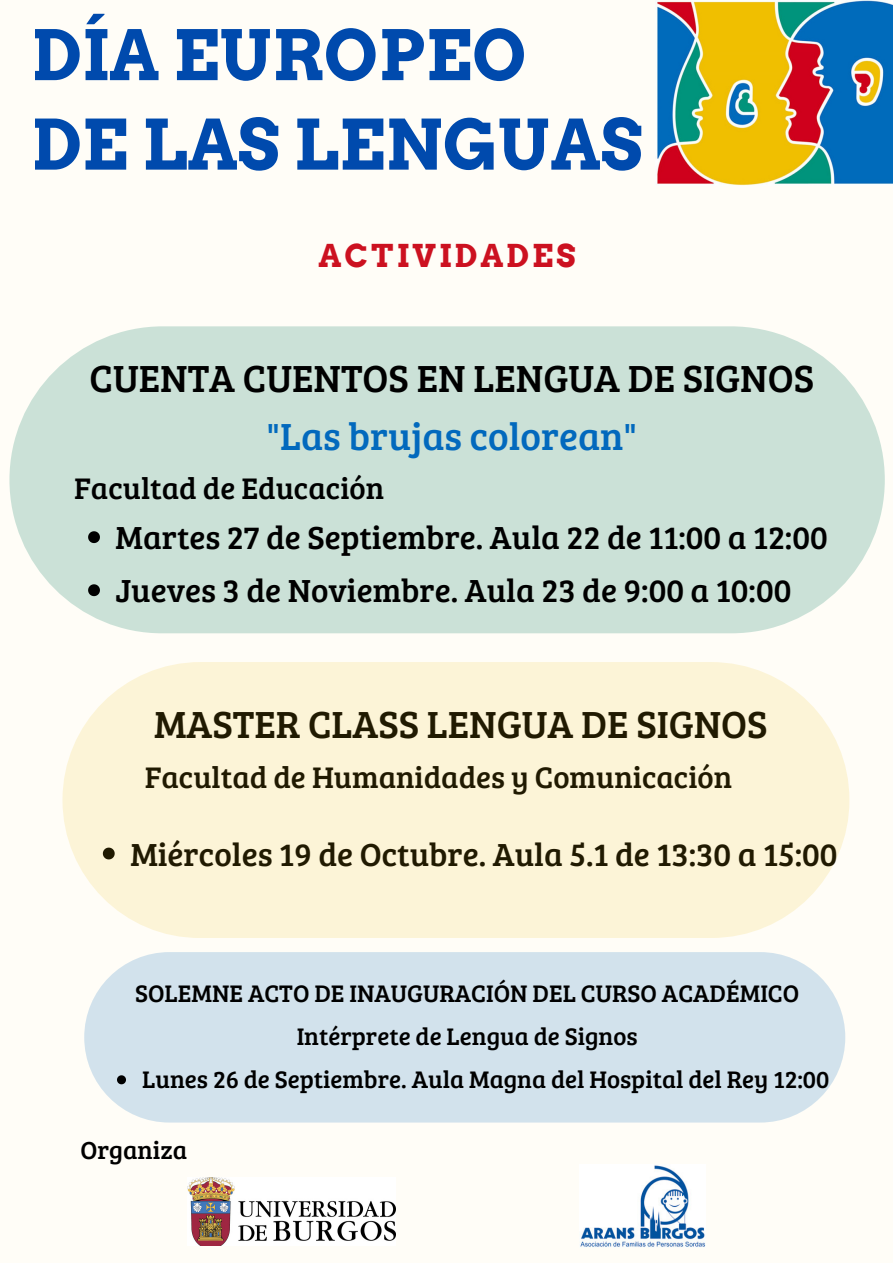
<style>
.page{position:relative;width:893px;height:1263px;background:#fffdf7}
.page>*{position:absolute;margin:0;border:0;box-sizing:border-box;transform-origin:0 0}
.t1{font:700 69px/89.5px "Arvo";color:#004aad}
.t2{font:39px "Bree Serif";color:#000}
.t3{font:39px "Bree Serif";color:#0269bd}
.t4{font:33px "Bree Serif";color:#000}
.t5{font:700 31.5px "Arvo";letter-spacing:.1em;color:#cc1120}
.t6{font:30.75px "Bree Serif";color:#000}
.t7{font:25.5px "Bree Serif";color:#000}
.t8{font:24.75px/43.3px "Bree Serif";color:#000;text-align:center}
</style>
<div class="page">
<img style="left:580px;top:1165px;width:125px;height:82px">
<img style="left:656px;top:0;width:237px;height:185px">
<svg style="left:9px;top:326px;width:876px;height:308px;background:#cfe3d9"></svg>
<img style="left:187px;top:1178px;width:208px;height:68px">
<div style="left:84px;top:952px;width:761px;height:170px;background:#d2e2ec;border-radius:85px"></div>
<svg style="left:88px;top:531px;width:12px;height:12px"></svg>
<svg style="left:117px;top:1075px;width:9px;height:9px"></svg>
<svg style="left:88px;top:584px;width:12px;height:12px"></svg>
<svg style="left:62px;top:662px;width:787px;height:276px;background:#fcf4d9"></svg>
<h1 class="t1" style="left:32px;top:11px;width:612px">DÍA EUROPEO<br>DE LAS LENGUAS</h1>
<p class="t5" style="left:318px;top:236px;width:259px">ACTIVIDADES</p>
<h2 class="t2" style="left:90px;top:350px;width:726px">CUENTA CUENTOS EN LENGUA DE SIGNOS</h2>
<h2 class="t3" style="left:266px;top:408px;width:372px">"Las brujas colorean"</h2>
<p class="t6" style="left:74px;top:466px;width:311px">Facultad de Educación</p>
<h3 class="t4" style="left:116px;top:514px;width:713px">Martes 27 de Septiembre. Aula 22 de 11:00 a 12:00</h3>
<h3 class="t4" style="left:116px;top:567px;width:677px">Jueves 3 de Noviembre. Aula 23 de 9:00 a 10:00</h3>
<h2 class="t2" style="left:154px;top:696px;width:615px">MASTER CLASS LENGUA DE SIGNOS</h2>
<p class="t6" style="left:145px;top:755px;width:589px">Facultad de Humanidades y Comunicación</p>
<h3 class="t4" style="left:130px;top:830px;width:709px">Miércoles 19 de Octubre. Aula 5.1 de 13:30 a 15:00</h3>
<p class="t8" style="left:135px;top:970px;width:665px">SOLEMNE ACTO DE INAUGURACIÓN DEL CURSO ACADÉMICO<br>Intérprete de Lengua de Signos</p>
<p class="t8" style="left:142px;top:1057px;width:689px">Lunes 26 de Septiembre. Aula Magna del Hospital del Rey 12:00</p>
<p class="t7" style="left:80px;top:1132px;width:108px">Organiza</p>
</div>
